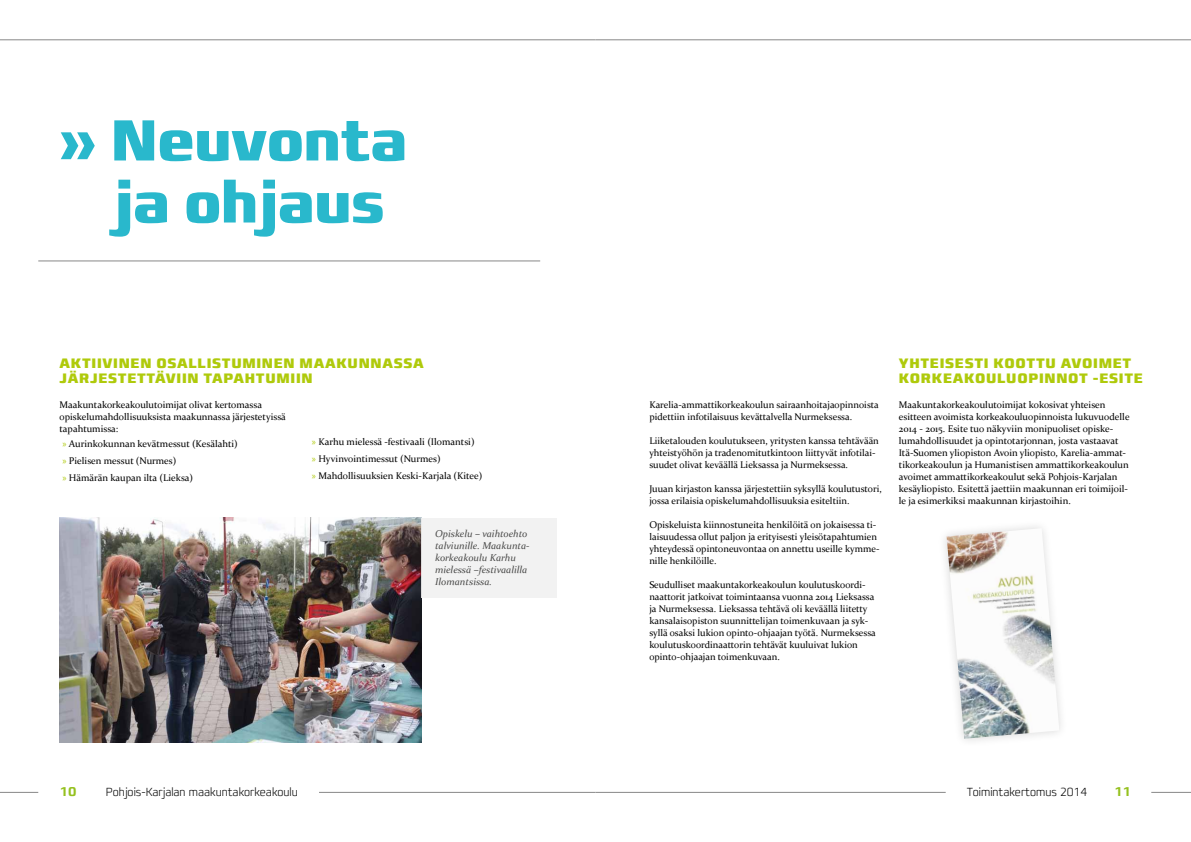
<style>
.page{position:relative;width:1191px;height:842px;background:#fff}
.page>*{position:absolute;margin:0;border:0;box-sizing:border-box;transform-origin:0 0}
.t1{font:800 condensed 59px/62px "Francker CYR";color:#29b8cc;text-align:center}
.t2{font:800 condensed 14px/15px "Francker CYR";letter-spacing:.05em;color:#afca0b}
.t3{font:13px "Francker CYR Condensed Smbold";color:#95c11f}
.t4{font:200 condensed 12px "Francker CYR";color:#000}
.t5{font:italic 10px/12px "Constantia";color:#4a4a49}
.t6{font:9.7px/12px "Constantia";color:#000}
.s1{font-family:"Myriad Pro";color:#afca0b}
</style>
<div class="page">
<hr style="left:0;top:792px;width:38px;height:1px;background:#878787">
<hr style="left:595px;top:792px;width:350px;height:1px;background:#878787">
<hr style="left:319px;top:792px;width:276px;height:1px;background:#878787">
<hr style="left:0;top:40px;width:595px;height:1px;background:#878787">
<hr style="left:595px;top:40px;width:596px;height:1px;background:#878787">
<hr style="left:1151px;top:792px;width:40px;height:1px;background:#878787">
<hr style="left:38px;top:261px;width:502px;height:1px;background:#878787">
<img style="left:60px;top:517px;width:361px;height:226px">
<div style="left:421px;top:518px;width:136px;height:80px;background:#f1f1f1"></div>
<img style="left:946px;top:528px;width:113px;height:211px">
<h1 class="t1" style="left:60px;top:111px;width:349px">» N EUVONTA<br>JA OHJAUS</h1>
<h2 class="t2" style="left:60px;top:356px;width:366px">AKTIIVINEN OSALLISTUMINEN MAAKUNNASSA<br>JÄRJESTETTÄVIIN TAPAHTUMIIN</h2>
<h2 class="t2" style="left:899px;top:356px;width:245px">YHTEISESTI KOOTTU AVOIMET<br>KORKEAKOULUOPINNOT -ESITE</h2>
<p class="t6" style="left:899px;top:398px;width:232px">Maakuntakorkeakoulutoimijat kokosivat yhteisen esitteen avoimista korkeakouluopinnoista lukuvuodelle 2014 - 2015. Esite tuo näkyviin monipuoliset opiske&shy;lumahdollisuudet ja opintotarjonnan, josta vastaavat Itä-Suomen yliopiston Avoin yliopisto, Karelia-ammat&shy;tikorkeakoulun ja Humanistisen ammattikorkeakoulun avoimet ammattikorkeakoulut sekä Pohjois-Karjalan kesäyliopisto. Esitettä jaettiin maakunnan eri toimijoil&shy;le ja esimerkiksi maakunnan kirjastoihin.</p>
<p class="t6" style="left:60px;top:398px;width:228px">Maakuntakorkeakoulutoimijat olivat kertomassa opiskelumahdollisuuksista maakunnassa järjestetyissä tapahtumissa:</p>
<p class="t6" style="left:62px;top:434px;width:177px;line-height:17.3px"><span class="s1">»</span> Aurinkokunnan kevätmessut (Kesälahti) <span class="s1">»</span> Pielisen messut (Nurmes)<br><span class="s1">»</span> Hämärän kaupan ilta (Lieksa)</p>
<p class="t6" style="left:649px;top:398px;width:231px">Karelia-ammattikorkeakoulun sairaanhoitajaopinnoista pidettiin infotilaisuus kevättalvella Nurmeksessa.</p>
<p class="t6" style="left:649px;top:434px;width:231px">Liiketalouden koulutukseen, yritysten kanssa tehtävään yhteistyöhön ja tradenomitutkintoon liittyvät infotilai&shy;suudet olivat keväällä Lieksassa ja Nurmeksessa.</p>
<p class="t6" style="left:649px;top:482px;width:234px">Juuan kirjaston kanssa järjestettiin syksyllä koulutustori, jossa erilaisia opiskelumahdollisuuksia esiteltiin.</p>
<p class="t6" style="left:649px;top:518px;width:232px">Opiskeluista kiinnostuneita henkilöitä on jokaisessa ti&shy;laisuudessa ollut paljon ja erityisesti yleisötapahtumien yhteydessä opintoneuvontaa on annettu useille kymme&shy;nille henkilöille.</p>
<p class="t6" style="left:649px;top:578px;width:228px">Seudulliset maakuntakorkeakoulun koulutuskoordi&shy;naattorit jatkoivat toimintaansa vuonna 2014 Lieksassa ja Nurmeksessa. Lieksassa tehtävä oli keväällä liitetty kansalaisopiston suunnittelijan toimenkuvaan ja syk&shy;syllä osaksi lukion opinto-ohjaajan työtä. Nurmeksessa koulutuskoordinaattorin tehtävät kuuluivat lukion opinto-ohjaajan toimenkuvaan.</p>
<p class="t6" style="left:312px;top:432px;width:172px;line-height:17.3px"><span class="s1">»</span> Karhu mielessä -festivaali (Ilomantsi)<br><span class="s1">»</span> Hyvinvointimessut (Nurmes)<br><span class="s1">»</span> Mahdollisuuksien Keski-Karjala (Kitee)</p>
<p class="t5" style="left:435px;top:527px;width:96px">Opiskelu – vaihtoehto talviunille. Maakunta&shy;korkeakoulu Karhu mielessä –festivaalilla<br>Ilomantsissa.</p>
<h3 class="t3" style="left:60px;top:784px;width:18px">10</h3>
<p class="t4" style="left:106px;top:784px;width:193px">Pohjois-Karjalan maakuntakorkeakoulu</p>
<p class="t4" style="left:966px;top:784px;width:122px">Toimintakertomus 2014</p>
<h3 class="t3" style="left:1114px;top:784px;width:18px">11</h3>
</div>
